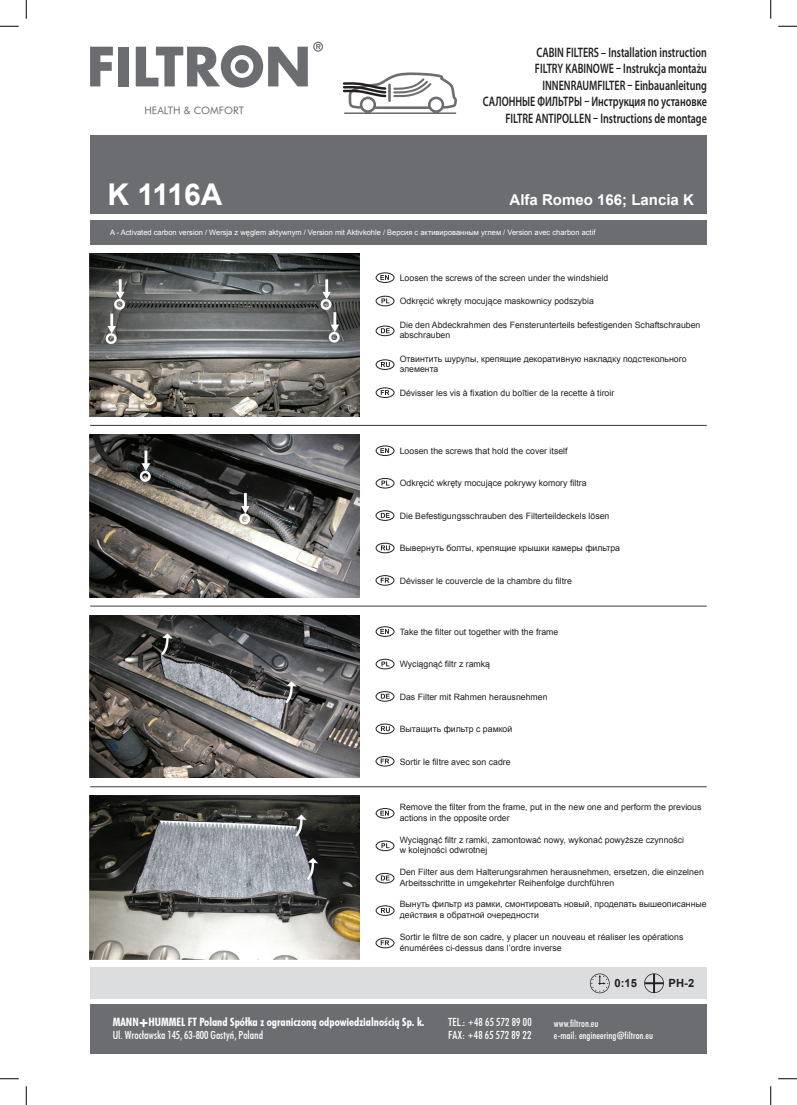
<style>
.page{position:relative;width:797px;height:1105px;background:#fff}
.page>*{position:absolute;margin:0;border:0;box-sizing:border-box;transform-origin:0 0}
.t1{font:700 30px "Arial";letter-spacing:-.025em;color:#fff}
.t2{font:700 15px "Arial";color:#fff}
.t3{font:600 13.75px/16.5px "Myriad Pro";color:#231f20;text-align:right;scale:.73 1}
.t4{font:11.5px "Futura Bd Cn AT";color:#fff}
.t5{font:11.25px/12.5px "Futura Md Cn AT";letter-spacing:.005em;color:#fff}
.t6{font:700 11.25px "Arial";color:#231f20}
.t7{font:10.38px "Futura Bk AT";color:#6c6d70}
.t8{font:10px/12.5px "Futura Md Cn AT";color:#fff}
.t9{font:8.75px/10.9px "Arial";color:#231f20}
.t10{font:7.5px "Arial";color:#fff}
.s1{font-family:"Futura Black AT";font-size:7.5px}
.s2{font-family:"Futura X Blk Cn AT";font-size:8.75px}
</style>
<div class="page">
<div style="left:90px;top:967px;width:617px;height:32px;background:#dcdddf"></div>
<div style="left:90px;top:1004px;width:617px;height:50px;background:#6c6d70"></div>
<svg style="left:140px;top:1019px;width:8px;height:8px"></svg>
<svg style="left:90px;top:47px;width:23px;height:39px"></svg>
<div style="left:119px;top:47px;width:10px;height:39px;background:#6c6d70"></div>
<svg style="left:136px;top:42px;width:187px;height:46px"></svg>
<div style="left:90px;top:135px;width:617px;height:79px;background:#6c6d70"></div>
<div style="left:90px;top:220px;width:617px;height:25px;background:#6c6d70"></div>
<svg style="left:343px;top:72px;width:114px;height:42px"></svg>
<hr style="left:90px;top:425px;width:617px;height:1px;background:#231f20">
<hr style="left:90px;top:606px;width:617px;height:1px;background:#231f20">
<hr style="left:90px;top:786px;width:617px;height:1px;background:#231f20">
<svg style="left:590px;top:973px;width:19px;height:20px"></svg>
<svg style="left:644px;top:973px;width:20px;height:20px"></svg>
<svg style="left:380px;top:275px;width:9px;height:5px"></svg>
<div style="left:376px;top:272px;width:18px;height:11px;border:1px solid #231f20;border-radius:50%"></div>
<svg style="left:381px;top:298px;width:8px;height:5px"></svg>
<div style="left:376px;top:296px;width:18px;height:10px;border:1px solid #231f20;border-radius:50%"></div>
<svg style="left:381px;top:328px;width:8px;height:5px"></svg>
<div style="left:376px;top:326px;width:18px;height:10px;border:1px solid #231f20;border-radius:50%"></div>
<svg style="left:381px;top:362px;width:9px;height:5px"></svg>
<div style="left:376px;top:359px;width:18px;height:11px;border:1px solid #231f20;border-radius:50%"></div>
<svg style="left:381px;top:390px;width:8px;height:5px"></svg>
<div style="left:376px;top:387px;width:18px;height:11px;border:1px solid #231f20;border-radius:50%"></div>
<svg style="left:380px;top:448px;width:9px;height:5px"></svg>
<div style="left:376px;top:446px;width:18px;height:10px;border:1px solid #231f20;border-radius:50%"></div>
<svg style="left:381px;top:481px;width:8px;height:4px"></svg>
<div style="left:376px;top:478px;width:18px;height:10px;border:1px solid #231f20;border-radius:50%"></div>
<svg style="left:381px;top:513px;width:8px;height:5px"></svg>
<div style="left:375px;top:510px;width:19px;height:11px;border:1px solid #231f20;border-radius:50%"></div>
<svg style="left:381px;top:545px;width:9px;height:5px"></svg>
<div style="left:376px;top:543px;width:18px;height:10px;border:1px solid #231f20;border-radius:50%"></div>
<svg style="left:381px;top:578px;width:8px;height:5px"></svg>
<div style="left:375px;top:575px;width:19px;height:11px;border:1px solid #231f20;border-radius:50%"></div>
<svg style="left:380px;top:629px;width:9px;height:5px"></svg>
<div style="left:376px;top:626px;width:18px;height:11px;border:1px solid #231f20;border-radius:50%"></div>
<svg style="left:381px;top:661px;width:8px;height:5px"></svg>
<div style="left:376px;top:659px;width:18px;height:10px;border:1px solid #231f20;border-radius:50%"></div>
<svg style="left:381px;top:694px;width:8px;height:5px"></svg>
<div style="left:375px;top:691px;width:19px;height:11px;border:1px solid #231f20;border-radius:50%"></div>
<svg style="left:381px;top:726px;width:9px;height:5px"></svg>
<div style="left:376px;top:724px;width:18px;height:10px;border:1px solid #231f20;border-radius:50%"></div>
<svg style="left:381px;top:759px;width:8px;height:4px"></svg>
<div style="left:375px;top:756px;width:19px;height:10px;border:1px solid #231f20;border-radius:50%"></div>
<svg style="left:380px;top:811px;width:9px;height:5px"></svg>
<div style="left:376px;top:808px;width:18px;height:10px;border:1px solid #231f20;border-radius:50%"></div>
<svg style="left:381px;top:843px;width:8px;height:5px"></svg>
<div style="left:376px;top:841px;width:18px;height:10px;border:1px solid #231f20;border-radius:50%"></div>
<svg style="left:381px;top:875px;width:8px;height:5px"></svg>
<div style="left:375px;top:873px;width:19px;height:10px;border:1px solid #231f20;border-radius:50%"></div>
<svg style="left:381px;top:908px;width:9px;height:5px"></svg>
<div style="left:376px;top:905px;width:18px;height:11px;border:1px solid #231f20;border-radius:50%"></div>
<svg style="left:381px;top:940px;width:8px;height:5px"></svg>
<div style="left:375px;top:938px;width:19px;height:10px;border:1px solid #231f20;border-radius:50%"></div>
<img style="left:90px;top:254px;width:269px;height:162px">
<img style="left:90px;top:435px;width:269px;height:162px">
<img style="left:90px;top:615px;width:269px;height:163px">
<img style="left:90px;top:796px;width:269px;height:163px">
<svg style="left:0;top:25px;width:19px;height:2px"></svg>
<svg style="left:778px;top:25px;width:19px;height:2px"></svg>
<svg style="left:0;top:1078px;width:19px;height:1px"></svg>
<svg style="left:778px;top:1078px;width:19px;height:1px"></svg>
<svg style="left:25px;top:0;width:2px;height:19px"></svg>
<svg style="left:25px;top:1086px;width:2px;height:19px"></svg>
<svg style="left:770px;top:0;width:1px;height:19px"></svg>
<svg style="left:770px;top:1086px;width:1px;height:19px"></svg>
<p class="t7" style="left:144px;top:104px;width:101px">HEALTH &amp; COMFORT</p>
<h3 class="t3" style="left:483px;top:43px;width:308px">CABIN FILTERS – Installation instruction<br>FILTRY KABINOWE – Instrukcja montażu INNENRAUMFILTER – Einbauanleitung<br>САЛОННЫЕ ФИЛЬТРЫ – Инструкция по установке FILTRE ANTIPOLLEN – Instructions de montage</h3>
<h1 class="t1" style="left:107px;top:174px;width:117px">K 1116A</h1>
<h2 class="t2" style="left:509px;top:190px;width:186px">Alfa Romeo 166; Lancia K</h2>
<p class="t10" style="left:110px;top:228px;width:487px">A - Activated carbon version / Wersja z węglem aktywnym / Version mit Aktivkohle / Версия с активированным углем / Version avec charbon actif</p>
<p class="t9" style="left:400px;top:272px;width:210px">Loosen the screws of the screen under the windshield</p>
<p class="t9" style="left:400px;top:296px;width:196px">Odkręcić wkręty mocujące maskownicy podszybia</p>
<p class="t9" style="left:400px;top:319px;width:302px">Die den Abdeckrahmen des Fensterunterteils befestigenden Schaftschrauben abschrauben</p>
<p class="t9" style="left:400px;top:353px;width:288px">Отвинтить шурупы, крепящие декоративную накладку подстекольного элемента</p>
<p class="t9" style="left:400px;top:387px;width:216px">Dévisser les vis à fixation du boîtier de la recette à tiroir</p>
<p class="t9" style="left:400px;top:446px;width:169px">Loosen the screws that hold the cover itself</p>
<p class="t9" style="left:400px;top:478px;width:188px">Odkręcić wkręty mocujące pokrywy komory filtra</p>
<p class="t9" style="left:400px;top:510px;width:211px">Die Befestigungsschrauben des Filterteildeckels lösen</p>
<p class="t9" style="left:400px;top:543px;width:222px">Вывернуть болты, крепящие крышки камеры фильтра</p>
<p class="t9" style="left:400px;top:575px;width:174px">Dévisser le couvercle de la chambre du filtre</p>
<p class="t9" style="left:400px;top:626px;width:160px">Take the filter out together with the frame</p>
<p class="t9" style="left:400px;top:659px;width:92px">Wyciągnąć filtr z ramką</p>
<p class="t9" style="left:400px;top:691px;width:149px">Das Filter mit Rahmen herausnehmen</p>
<p class="t9" style="left:400px;top:724px;width:114px">Вытащить фильтр с рамкой</p>
<p class="t9" style="left:400px;top:756px;width:112px">Sortir le filtre avec son cadre</p>
<p class="t9" style="left:400px;top:802px;width:303px">Remove the filter from the frame, put in the new one and perform the previous actions in the opposite order</p>
<p class="t9" style="left:400px;top:834px;width:286px">Wyciągnąć filtr z ramki, zamontować nowy, wykonać powyższe czynności w kolejności odwrotnej</p>
<p class="t9" style="left:400px;top:866px;width:305px">Den Filter aus dem Halterungsrahmen herausnehmen, ersetzen, die einzelnen<br>Arbeitsschritte in umgekehrter Reihenfolge durchführen</p>
<p class="t9" style="left:400px;top:899px;width:308px">Вынуть фильтр из рамки, смонтировать новый, проделать вышеописанные действия в обратной очередности</p>
<p class="t9" style="left:400px;top:931px;width:285px">Sortir le filtre de son cadre, y placer un nouveau et réaliser les opérations énumérées ci-dessus dans l’ordre inverse</p>
<h3 class="t4" style="left:113px;top:1016px;width:313px">MANN+HUMMEL FT Poland Spółka z ograniczoną odpowiedzialnością Sp. k.</h3>
<p class="t5" style="left:113px;top:1029px;width:152px">Ul. Wrocławska 145, 63-800 Gostyń, Poland</p>
<p class="t6" style="left:614px;top:976px;width:24px">0:15</p>
<p class="t6" style="left:668px;top:976px;width:27px">PH-2</p>
<p class="t5" style="left:448px;top:1016px;width:85px">TEL.: <span class="s1">+</span>48 65 572 89 00<br>FAX: <span class="s1">+</span>48 65 572 89 22</p>
<p class="t8" style="left:554px;top:1017px;width:101px">www.filtron.eu<br>e-mail: engineering<span class="s2">@</span>filtron.eu</p>
</div>
